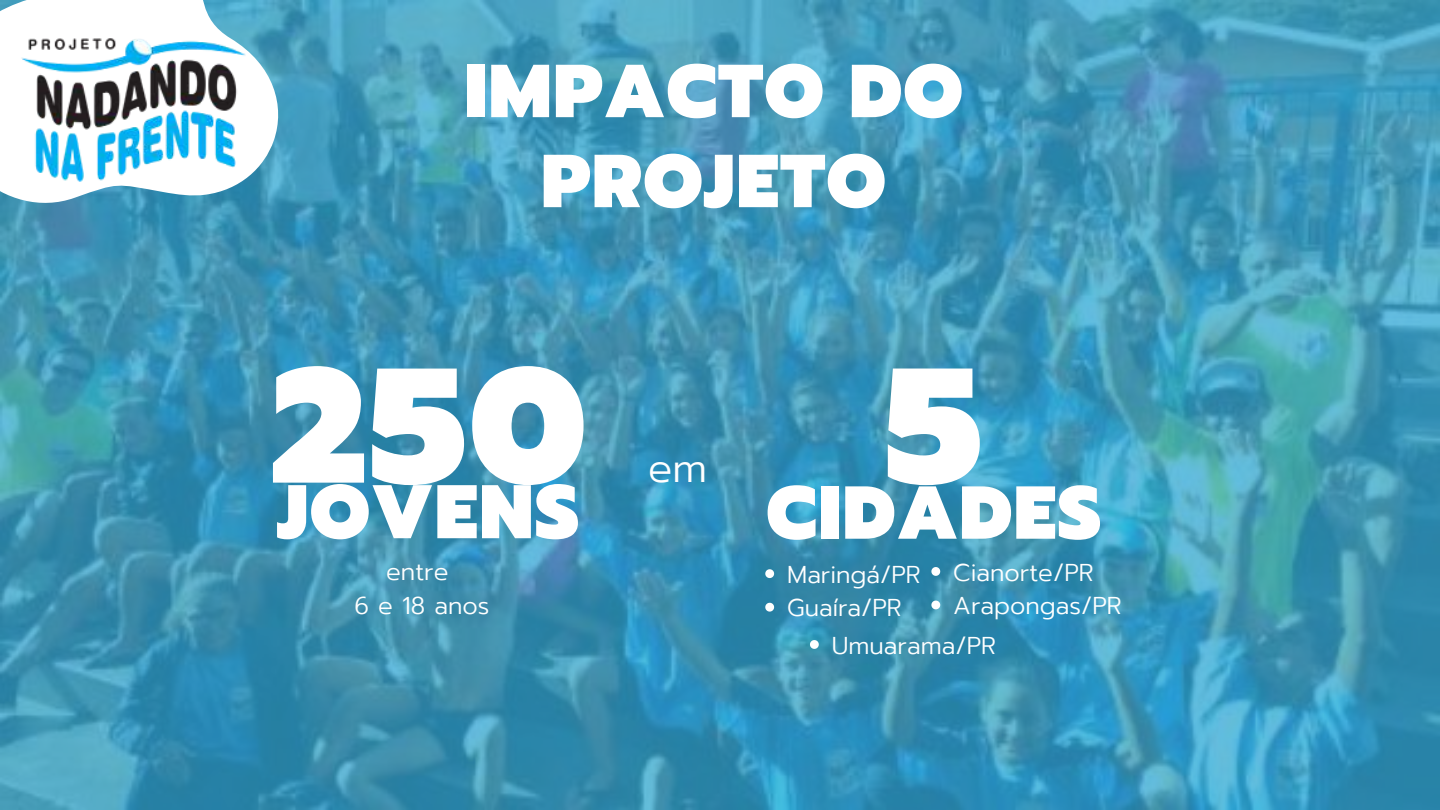
<style>
.page{position:relative;width:1440px;height:810px;background:#fff}
.page>*{position:absolute;margin:0;border:0;box-sizing:border-box;transform-origin:0 0}
.t1{font:900 163.4px "Prompt";color:#fff}
.t2{font:900 75.9px "Prompt";color:#fff}
.t3{font:900 75px/90px "Prompt";letter-spacing:.02em;color:#fff;text-align:center}
.t4{font:900 74.9px "Prompt";letter-spacing:.02em;color:#fff}
.t5{font:300 40px "Prompt";color:#fff}
.t6{font:300 24.3px/33.5px "Prompt";color:#fff}
</style>
<div class="page">
<img style="left:0;top:0;width:1440px;height:810px">
<svg style="left:0;top:0;width:339px;height:322px"></svg>
<img style="left:16px;top:33px;width:235px;height:149px">
<svg style="left:765px;top:569px;width:9px;height:9px"></svg>
<svg style="left:765px;top:603px;width:9px;height:9px"></svg>
<svg style="left:810px;top:640px;width:9px;height:9px"></svg>
<svg style="left:931px;top:567px;width:9px;height:9px"></svg>
<svg style="left:931px;top:601px;width:9px;height:8px"></svg>
<h3 class="t3" style="left:464px;top:47px;width:500px">IMPACTO DO<br>PROJETO</h3>
<h2 class="t2" style="left:271px;top:456px;width:317px"><sup>2</sup>JO<sup>5</sup>VE<sup>0</sup>NS</h2>
<p class="t6" style="left:354px;top:555px;width:136px;line-height:33.8px;text-align:center">entre<br>6 e 18 anos</p>
<p class="t6" style="left:787px;top:558px;width:135px">Maringá/PR<br>Guaíra/PR</p>
<p class="t6" style="left:832px;top:629px;width:166px">Umuarama/PR</p>
<h1 class="t1" style="left:885px;top:305px;width:98px">5</h1>
<h3 class="t4" style="left:766px;top:457px;width:336px">CIDADES</h3>
<h3 class="t5" style="left:648px;top:438px;width:60px">em</h3>
<p class="t6" style="left:953px;top:556px;width:170px">Cianorte/PR<br>Arapongas/PR</p>
</div>
